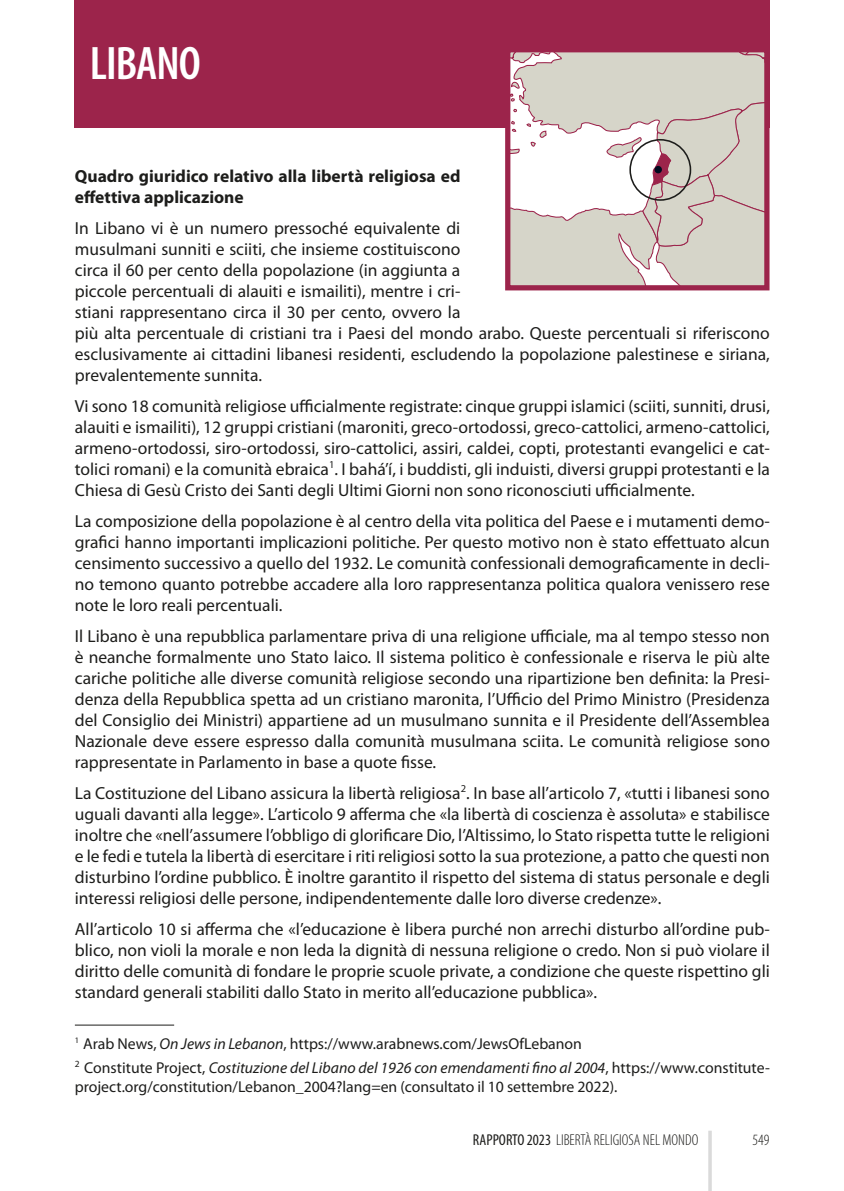
<style>
.page{position:relative;width:844px;height:1191px;background:#fff}
.page>*{position:absolute;margin:0;border:0;box-sizing:border-box;transform-origin:0 0}
.Nota_a_piè_di_pagina{font:600 condensed 47.25px "Myriad Pro";letter-spacing:-.02em;color:#fff}
.Normale{font:17.5px/21px "Myriad Pro";color:#1d1d1b;text-align:justify}
.Normale-2{font:700 17.5px/21px "Myriad Pro";color:#1d1d1b}
.Nota_a_piè_di_pagina-2{font:15.75px/18.9px "Myriad Pro";color:#1d1d1b}
.t1{font:300 condensed 15.75px "Myriad Pro";color:#1d1d1b}
.s1{font-style:italic}
.s2{font-weight:400}
</style>
<div class="page">
<hr style="left:708px;top:1130px;width:3px;height:61px;background:#dadada">
<div style="left:75px;top:0;width:694px;height:128px;background:#9c244b"></div>
<hr style="left:75px;top:1024px;width:99px;height:1px;background:#1d1d1b">
<svg style="left:511px;top:53px;width:252px;height:231px"></svg>
<div style="left:629px;top:139px;width:62px;height:62px;border:2px solid #1d1d1b;border-radius:50%"></div>
<div style="left:505px;top:47px;width:264px;height:243px;border:5px solid #9c244b"></div>
<p class="Nota_a_piè_di_pagina" style="left:90px;top:37px;width:112px">LIBANO</p>
<p class="Normale-2" style="left:75px;top:166px;width:387px">Quadro giuridico relativo alla libertà religiosa ed effettiva applicazione</p>
<p class="Normale" style="left:75px;top:218px;width:696px;text-align:left">In Libano vi è un numero pressoché equivalente di<br>musulmani sunniti e sciiti, che insieme costituiscono<br>circa il 60 per cento della popolazione (in aggiunta a<br>piccole percentuali di alauiti e ismailiti), mentre i cri-<br>stiani rappresentano circa il 30 per cento, ovvero la<br>più alta percentuale di cristiani tra i Paesi del mondo arabo. Queste percentuali si riferiscono esclusivamente ai cittadini libanesi residenti, escludendo la popolazione palestinese e siriana, prevalentemente sunnita.</p>
<p class="Normale" style="left:75px;top:396px;width:696px">Vi sono 18 comunità religiose ufficialmente registrate: cinque gruppi islamici (sciiti, sunniti, drusi, alauiti e ismailiti), 12 gruppi cristiani (maroniti, greco-ortodossi, greco-cattolici, armeno-cattolici, armeno-ortodossi, siro-ortodossi, siro-cattolici, assiri, caldei, copti, protestanti evangelici e cat&shy;tolici romani) e la comunità ebraica<sup>1</sup>. I bahá’í, i buddisti, gli induisti, diversi gruppi protestanti e la Chiesa di Gesù Cristo dei Santi degli Ultimi Giorni non sono riconosciuti ufficialmente.</p>
<p class="Normale" style="left:75px;top:511px;width:696px">La composizione della popolazione è al centro della vita politica del Paese e i mutamenti demo&shy;grafici hanno importanti implicazioni politiche. Per questo motivo non è stato effettuato alcun censimento successivo a quello del 1932. Le comunità confessionali demograficamente in decli&shy;no temono quanto potrebbe accadere alla loro rappresentanza politica qualora venissero rese note le loro reali percentuali.</p>
<p class="Normale" style="left:75px;top:626px;width:696px">Il Libano è una repubblica parlamentare priva di una religione ufficiale, ma al tempo stesso non è neanche formalmente uno Stato laico. Il sistema politico è confessionale e riserva le più alte cariche politiche alle diverse comunità religiose secondo una ripartizione ben definita: la Presi&shy;denza della Repubblica spetta ad un cristiano maronita, l’Ufficio del Primo Ministro (Presidenza del Consiglio dei Ministri) appartiene ad un musulmano sunnita e il Presidente dell’Assemblea Nazionale deve essere espresso dalla comunità musulmana sciita. Le comunità religiose sono rappresentate in Parlamento in base a quote fisse.</p>
<p class="Normale" style="left:75px;top:782px;width:696px">La Costituzione del Libano assicura la libertà religiosa<sup>2</sup>. In base all’articolo 7, «tutti i libanesi sono uguali davanti alla legge». L’articolo 9 afferma che «la libertà di coscienza è assoluta» e stabilisce inoltre che «nell’assumere l’obbligo di glorificare Dio, l’Altissimo, lo Stato rispetta tutte le religioni e le fedi e tutela la libertà di esercitare i riti religiosi sotto la sua protezione, a patto che questi non disturbino l’ordine pubblico. È inoltre garantito il rispetto del sistema di status personale e degli interessi religiosi delle persone, indipendentemente dalle loro diverse credenze».</p>
<p class="Normale" style="left:75px;top:918px;width:696px">All’articolo 10 si afferma che «l’educazione è libera purché non arrechi disturbo all’ordine pub&shy;blico, non violi la morale e non leda la dignità di nessuna religione o credo. Non si può violare il diritto delle comunità di fondare le proprie scuole private, a condizione che queste rispettino gli standard generali stabiliti dallo Stato in merito all’educazione pubblica».</p>
<p class="Nota_a_piè_di_pagina-2" style="left:75px;top:1034px;width:508px"><sup>1</sup> Arab News, <span class="s1">On Jews in Lebanon</span>, https://www.arabnews.com/JewsOfLebanon</p>
<p class="Nota_a_piè_di_pagina-2" style="left:75px;top:1058px;width:696px"><sup>2</sup> Constitute Project, <span class="s1">Costituzione del Libano del 1926 con emendamenti fino al 2004</span>, https://www.constitute&shy;project.org/constitution/Lebanon_2004?lang=en (consultato il 10 settembre 2022).</p>
<p class="t1" style="left:473px;top:1131px;width:227px"><span class="s2">RAPPORTO 2023</span> LIBERTÀ RELIGIOSA NEL MONDO</p>
<p class="t1" style="left:752px;top:1131px;width:19px">549</p>
</div>
